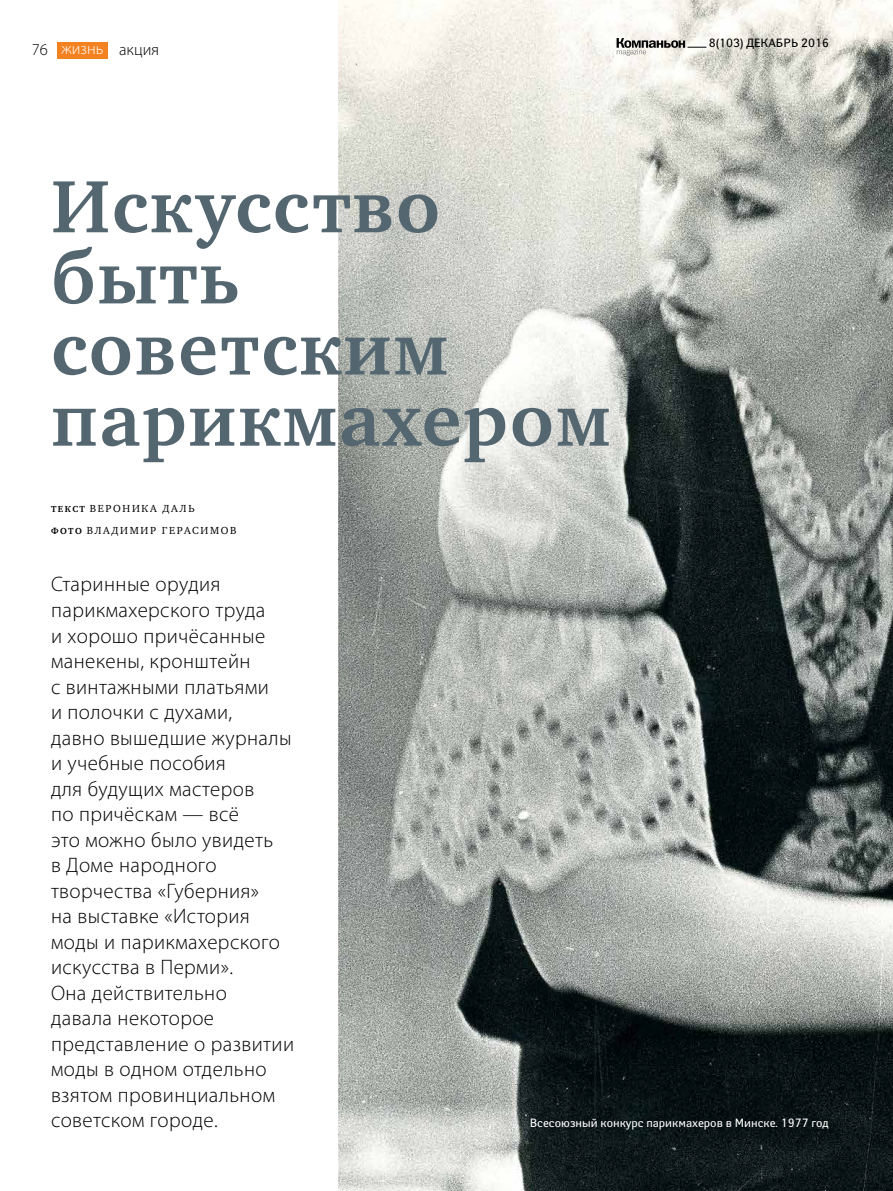
<style>
.page{position:relative;width:893px;height:1191px;background:#fff}
.page>*{position:absolute;margin:0;border:0;box-sizing:border-box;transform-origin:0 0}
.t1{font:700 75.75px/71.1px "Charter C";letter-spacing:.02em;color:#546670}
.t2{font:300 21px/25.5px "Myriad Pro";letter-spacing:.02em;color:#000}
.t3{font:300 16.5px "Myriad Pro";color:#000}
.t4{font:300 16.5px "Myriad Pro";color:#fff}
.t5{font:12px "Yanus";color:#fff}
.t6{font:12px "Yanus";color:#000}
.t7{font:10.5px/22.2px "Charter ITC";letter-spacing:.16em;color:#000}
.s1{font-weight:700;font-size:9px}
</style>
<div class="page">
<img style="left:339px;top:0;width:554px;height:1191px">
<svg style="left:617px;top:38px;width:89px;height:18px"></svg>
<div style="left:57px;top:42px;width:51px;height:17px;background:#f58220"></div>
<p class="t3" style="left:32px;top:40px;width:18px">76</p>
<p class="t4" style="left:62px;top:39px;width:43px">жизнь</p>
<p class="t3" style="left:119px;top:40px;width:41px">акция</p>
<h1 class="t1" style="left:51px;top:172px;width:561px">Искусство быть советским парикмахером</h1>
<p class="t7" style="left:51px;top:497px;width:187px"><span class="s1">ТЕКСТ</span> ВЕРОНИКА ДАЛЬ<br><span class="s1">ФОТО</span> ВЛАДИМИР ГЕРАСИМОВ</p>
<p class="t6" style="left:709px;top:36px;width:122px">8(103) ДЕКАБРЬ 2016</p>
<p class="t2" style="left:51px;top:571px;width:245px">Старинные орудия парикмахерского труда<br>и хорошо причёсанные манекены, кронштейн<br>с винтажными платьями<br>и полочки с духами,<br>давно вышедшие журналы и учебные пособия<br>для будущих мастеров<br>по причёскам — всё<br>это можно было увидеть<br>в Доме народного творчества «Губерния»<br>на выставке «История моды и парикмахерского искусства в Перми».<br>Она действительно<br>давала некоторое представление о развитии моды в одном отдельно взятом провинциальном советском городе.</p>
<p class="t5" style="left:530px;top:1115px;width:301px">Всесоюзный конкурс парикмахеров в Минске. 1977 год</p>
</div>
